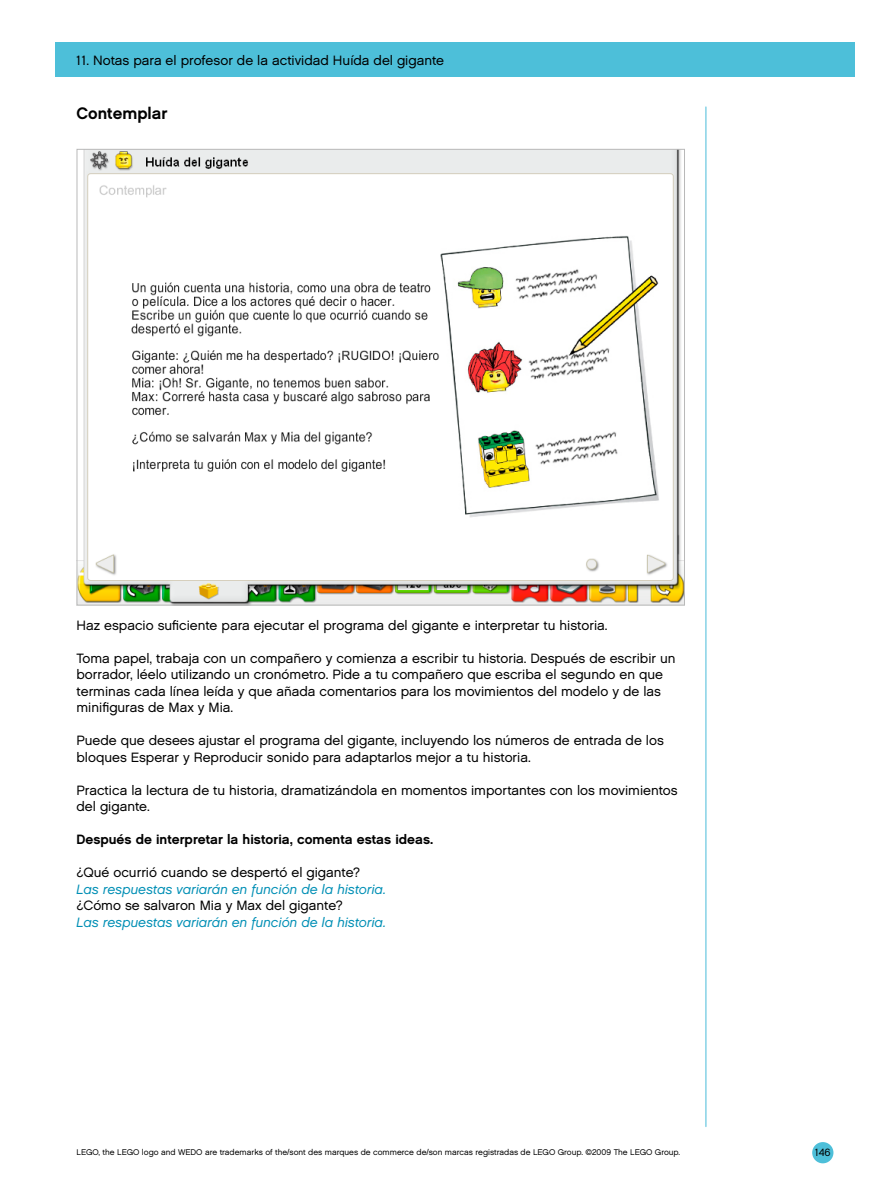
<style>
.page{position:relative;width:893px;height:1191px;background:#fff}
.page>*{position:absolute;margin:0;border:0;box-sizing:border-box;transform-origin:0 0}
.t1{font:16.5px "Chalet New York Nineteen Sixty";color:#000}
.t2{font:13.5px/16.5px "Chalet London Nineteen Sixty";color:#000}
.t3{font:italic 13.5px "Chalet Office";color:#008fb5}
.t4{font:13.5px "Chalet New York Nineteen Sixty";color:#000}
.t5{font:10.5px "Chalet London Nineteen Sixty";color:#000}
.t6{font:8.25px "Chalet London Nineteen Sixty";color:#000}
</style>
<div class="page">
<div style="left:55px;top:43px;width:800px;height:34px;background:#4dbfd9"></div>
<div style="left:812px;top:1142px;width:21px;height:21px;background:#4dbfd9;border-radius:50%"></div>
<hr style="left:705px;top:107px;width:2px;height:1019px;background:#85d2e6">
<img style="left:79px;top:151px;width:604px;height:452px">
<p class="t2" style="left:77px;top:52px;width:369px">11. Notas para el profesor de la actividad Huída del gigante</p>
<p class="t1" style="left:77px;top:104px;width:92px">Contemplar</p>
<p class="t2" style="left:77px;top:616px;width:532px">Haz espacio suficiente para ejecutar el programa del gigante e interpretar tu historia.</p>
<p class="t2" style="left:77px;top:649px;width:601px">Toma papel, trabaja con un compañero y comienza a escribir tu historia. Después de escribir un borrador, léelo utilizando un cronómetro. Pide a tu compañero que escriba el segundo en que terminas cada línea leída y que añada comentarios para los movimientos del modelo y de las minifiguras de Max y Mia.</p>
<p class="t2" style="left:77px;top:732px;width:589px">Puede que desees ajustar el programa del gigante, incluyendo los números de entrada de los bloques Esperar y Reproducir sonido para adaptarlos mejor a tu historia.</p>
<p class="t2" style="left:77px;top:781px;width:603px">Practica la lectura de tu historia, dramatizándola en momentos importantes con los movimientos del gigante.</p>
<p class="t4" style="left:77px;top:831px;width:358px">Después de interpretar la historia, comenta estas ideas.</p>
<p class="t2" style="left:77px;top:864px;width:285px">¿Qué ocurrió cuando se despertó el gigante?</p>
<p class="t3" style="left:77px;top:880px;width:311px">Las respuestas variarán en función de la historia.</p>
<p class="t2" style="left:77px;top:897px;width:268px">¿Cómo se salvaron Mia y Max del gigante?</p>
<p class="t3" style="left:77px;top:913px;width:311px">Las respuestas variarán en función de la historia.</p>
<p class="t6" style="left:77px;top:1147px;width:605px">LEGO, the LEGO logo and WEDO are trademarks of the/sont des marques de commerce de/son marcas registradas de LEGO Group. ©2009 The LEGO Group.</p>
<p class="t5" style="left:815px;top:1146px;width:17px">146</p>
</div>
